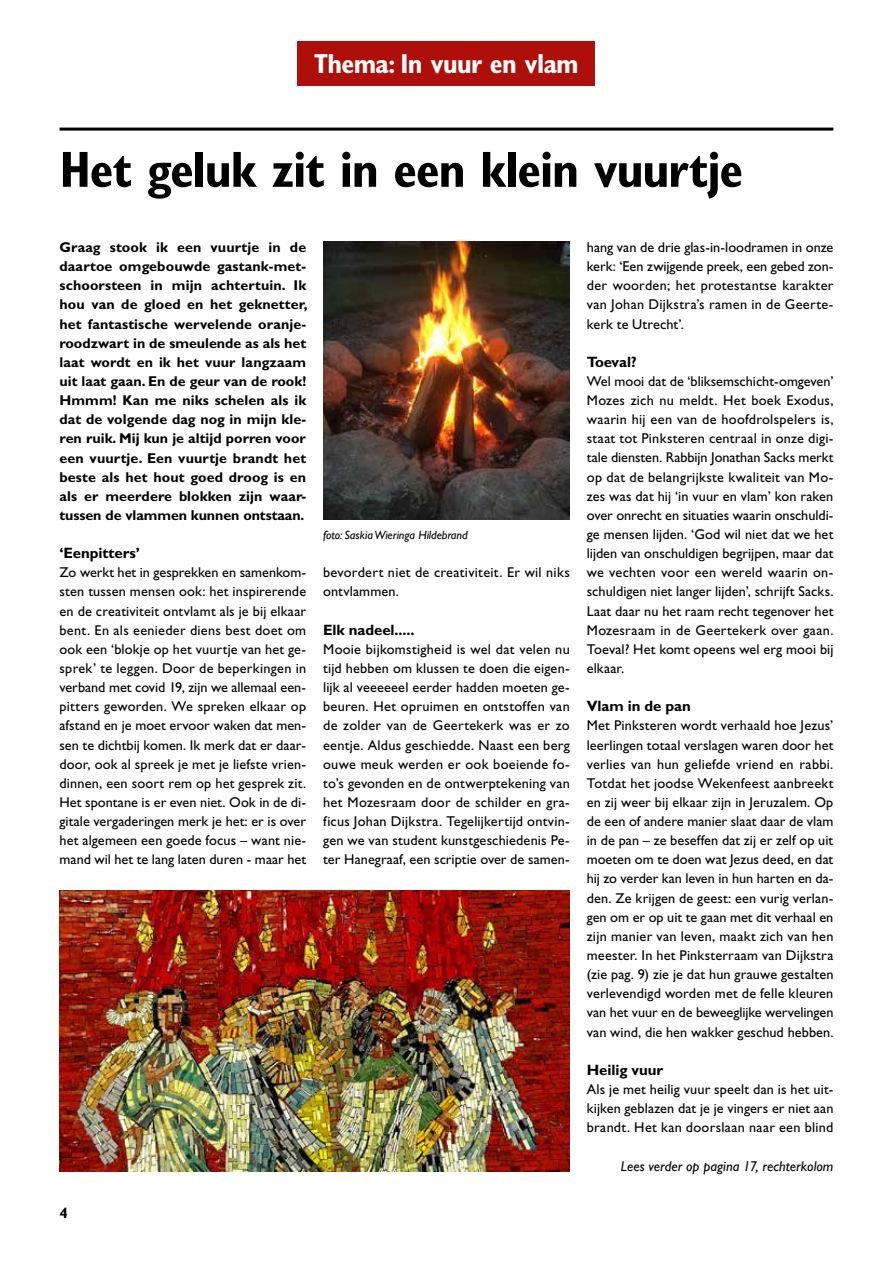
<style>
.page{position:relative;width:893px;height:1263px;background:#fff}
.page>*{position:absolute;margin:0;border:0;box-sizing:border-box;transform-origin:0 0}
.t1{font:700 condensed 51px "Gill Sans Std";letter-spacing:-.025em;color:#000}
.t2{font:700 condensed 27.6px "Gill Sans Std";letter-spacing:-.025em;color:#fff}
.t3{font:700 15px "Gill Sans Std";letter-spacing:-.005em;color:#000}
.t4{font:14.25px/19.2px "Gill Sans Std";letter-spacing:.01em;color:#000;text-align:justify}
.t5{font:700 14.25px/19.2px "Gill Sans Std";letter-spacing:-.005em;color:#000;text-align:justify}
.t6{font:italic 14.25px "Gill Sans Std";letter-spacing:.005em;color:#000}
.t7{font:italic 12px "Gill Sans Std";letter-spacing:-.005em;color:#000}
</style>
<div class="page">
<div style="left:298px;top:42px;width:297px;height:44px;background:#ae0f0a"></div>
<hr style="left:60px;top:128px;width:773px;height:3px;background:#000">
<img style="left:60px;top:891px;width:510px;height:280px">
<img style="left:323px;top:241px;width:247px;height:279px">
<h2 class="t2" style="left:314px;top:47px;width:266px">Thema: In vuur en vlam</h2>
<h1 class="t1" style="left:60px;top:139px;width:685px">Het geluk zit in een klein vuurtje</h1>
<p class="t5" style="left:60px;top:237px;width:250px">Graag stook ik een vuurtje in de daartoe omgebouwde gastank-met&shy;schoorsteen in mijn achtertuin. Ik hou van de gloed en het geknetter, het fantastische wervelende oranje&shy;roodzwart in de smeulende as als het laat wordt en ik het vuur langzaam uit laat gaan. En de geur van de rook!<br>Hmmm! Kan me niks schelen als ik dat de volgende dag nog in mijn kle&shy;ren ruik. Mij kun je altijd porren voor een vuurtje. Een vuurtje brandt het beste als het hout goed droog is en als er meerdere blokken zijn waar&shy;tussen de vlammen kunnen ontstaan.</p>
<p class="t3" style="left:60px;top:544px;width:82px">‘Eenpitters’</p>
<p class="t4" style="left:60px;top:563px;width:248px">Zo werkt het in gesprekken en samenkom‑ sten tussen mensen ook: het inspirerende en de creativiteit ontvlamt als je bij elkaar bent. En als eenieder diens best doet om ook een ‘blokje op het vuurtje van het ge‑ sprek’ te leggen. Door de beperkingen in verband met covid 19, zijn we allemaal een‑ pitters geworden. We spreken elkaar op afstand en je moet ervoor waken dat men‑ sen te dichtbij komen. Ik merk dat er daar‑ door, ook al spreek je met je liefste vrien‑ dinnen, een soort rem op het gesprek zit.<br>Het spontane is er even niet. Ook in de di‑ gitale vergaderingen merk je het: er is over het algemeen een goede focus – want nie‑ mand wil het te lang laten duren - maar het</p>
<p class="t4" style="left:323px;top:563px;width:248px">bevordert niet de creativiteit. Er wil niks ontvlammen.</p>
<p class="t7" style="left:323px;top:528px;width:146px">foto: Saskia Wieringa Hildebrand</p>
<p class="t3" style="left:323px;top:621px;width:93px">Elk nadeel.....</p>
<p class="t4" style="left:323px;top:639px;width:248px">Mooie bijkomstigheid is wel dat velen nu tijd hebben om klussen te doen die eigen‑ lijk al veeeeeel eerder hadden moeten ge‑ beuren. Het opruimen en ontstoffen van de zolder van de Geertekerk was er zo eentje. Aldus geschiedde. Naast een berg ouwe meuk werden er ook boeiende fo‑ to’s gevonden en de ontwerptekening van het Mozesraam door de schilder en gra‑ ficus Johan Dijkstra. Tegelijkertijd ontvin‑ gen we van student kunstgeschiedenis Pe‑ ter Hanegraaf, een scriptie over de samen‑</p>
<p class="t3" style="left:60px;top:1204px;width:10px">4</p>
<p class="t4" style="left:587px;top:238px;width:248px">hang van de drie glas-in-loodramen in onze kerk: ‘Een zwijgende preek, een gebed zon‑ der woorden; het protestantse karakter van Johan Dijkstra’s ramen in de Geerte‑ kerk te Utrecht’.</p>
<p class="t3" style="left:587px;top:353px;width:51px">Toeval?</p>
<p class="t4" style="left:587px;top:372px;width:248px">Wel mooi dat de ‘bliksemschicht-omgeven’ Mozes zich nu meldt. Het boek Exodus, waarin hij een van de hoofdrolspelers is, staat tot Pinksteren centraal in onze digi‑ tale diensten. Rabbijn Jonathan Sacks merkt op dat de belangrijkste kwaliteit van Mo‑ zes was dat hij ‘in vuur en vlam’ kon raken over onrecht en situaties waarin onschuldi‑ ge mensen lijden. ‘God wil niet dat we het lijden van onschuldigen begrijpen, maar dat we vechten voor een wereld waarin on‑ schuldigen niet langer lijden’, schrijft Sacks.<br>Laat daar nu het raam recht tegenover het Mozesraam in de Geertekerk over gaan.<br>Toeval? Het komt opeens wel erg mooi bij elkaar.</p>
<p class="t3" style="left:587px;top:697px;width:106px">Vlam in de pan</p>
<p class="t4" style="left:587px;top:716px;width:248px">Met Pinksteren wordt verhaald hoe Jezus’ leerlingen totaal verslagen waren door het verlies van hun geliefde vriend en rabbi.<br>Totdat het joodse Wekenfeest aanbreekt en zij weer bij elkaar zijn in Jeruzalem. Op de een of andere manier slaat daar de vlam in de pan – ze beseffen dat zij er zelf op uit moeten om te doen wat Jezus deed, en dat hij zo verder kan leven in hun harten en da‑ den. Ze krijgen de geest: een vurig verlan‑ gen om er op uit te gaan met dit verhaal en zijn manier van leven, maakt zich van hen meester. In het Pinksterraam van Dijkstra (zie pag. 9) zie je dat hun grauwe gestalten verlevendigd worden met de felle kleuren van het vuur en de beweeglijke wervelingen van wind, die hen wakker geschud hebben.</p>
<p class="t3" style="left:587px;top:1061px;width:78px">Heilig vuur</p>
<p class="t4" style="left:587px;top:1080px;width:248px">Als je met heilig vuur speelt dan is het uit‑ kijken geblazen dat je je vingers er niet aan brandt. Het kan doorslaan naar een blind</p>
<p class="t6" style="left:621px;top:1157px;width:214px">Lees verder op pagina 17, rechterkolom</p>
</div>
